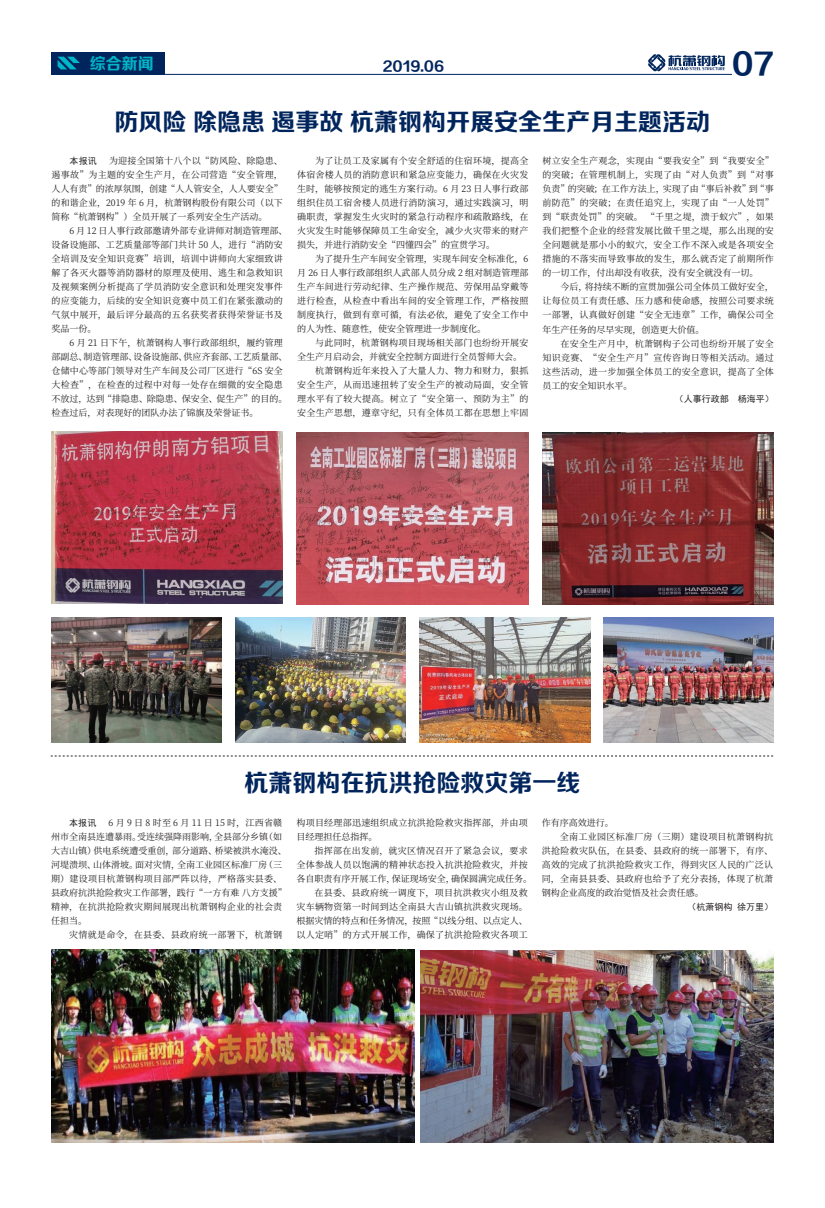
<style>
.page{position:relative;width:825px;height:1208px;background:#fff}
.page>*{position:absolute;margin:0;border:0;box-sizing:border-box;transform-origin:0 0}
.t1{font:30px "FZZCHJW GB1 0";color:#00255d}
.t2{font:24px "FZZCHJW GB1 0";color:#00255d}
.t3{font:16px "FZZCHJW GB1 0";color:#00b5c8}
.t4{font:14px "FZZCHJW GB1 0";color:#00255d}
.t5{font:9px/14px "Source Han Serif CN";letter-spacing:.03em;color:#231f20;text-align:justify}
.t6{font:9px/14px "Source Han Serif CN";color:#231f20}
.t7{font:9px "Sim Hei";color:#231f20}
</style>
<div class="page">
<div style="left:80px;top:52px;width:85px;height:22px;background:#00255d"></div>
<hr style="left:52px;top:74px;width:680px;height:1px;background:#00255d">
<div style="left:52px;top:52px;width:28px;height:22px;background:#00255d"></div>
<svg style="left:58px;top:57px;width:22px;height:12px"></svg>
<svg style="left:648px;top:54px;width:77px;height:17px"></svg>
<svg style="left:51px;top:755px;width:722px;height:1px"></svg>
<img style="left:542px;top:432px;width:232px;height:172px">
<img style="left:51px;top:431px;width:232px;height:172px">
<img style="left:297px;top:432px;width:232px;height:172px">
<img style="left:51px;top:618px;width:171px;height:124px">
<img style="left:51px;top:950px;width:364px;height:192px">
<img style="left:420px;top:950px;width:354px;height:192px">
<img style="left:235px;top:618px;width:171px;height:124px">
<img style="left:419px;top:618px;width:171px;height:124px">
<img style="left:603px;top:618px;width:171px;height:124px">
<h3 class="t3" style="left:90px;top:55px;width:66px">综合新闻</h3>
<h3 class="t4" style="left:383px;top:59px;width:63px">2019.06</h3>
<h1 class="t1" style="left:732px;top:48px;width:44px">07</h1>
<h2 class="t2" style="left:114px;top:109px;width:597px">防风险 除隐患 遏事故 杭萧钢构开展安全生产月主题活动</h2>
<p class="t5" style="left:52px;top:154px;width:233px;text-indent:58px">为迎接全国第十八个以“防风险、除隐患、遏事故”为主题的安全生产月，在公司营造“安全管理，人人有责”的浓厚氛围，创建“人人管安全，人人要安全”的和谐企业，2019 年 6 月，杭萧钢构股份有限公司（以下简称“杭萧钢构”）全员开展了一系列安全生产活动。</p>
<p class="t5" style="left:52px;top:224px;width:237px;text-align:left;text-indent:18px">6 月 12 日人事行政部邀请外部专业讲师对制造管理部、设备设施部、工艺质量部等部门共计 50 人，进行“消防安全培训及安全知识竞赛”培训，培训中讲师向大家细致讲解了各灭火器等消防器材的原理及使用、逃生和急救知识及视频案例分析提高了学员消防安全意识和处理突发事件的应变能力，后续的安全知识竞赛中员工们在紧张激动的气氛中展开，最后评分最高的五名获奖者获得荣誉证书及奖品一份。</p>
<p class="t5" style="left:52px;top:336px;width:237px;text-align:left;text-indent:18px">6 月 21 日下午，杭萧钢构人事行政部组织，履约管理部副总、制造管理部、设备设施部、供应齐套部、工艺质量部、仓储中心等部门领导对生产车间及公司厂区进行“6S 安全大检查”，在检查的过程中对每一处存在细微的安全隐患不放过，达到“排隐患、除隐患、保安全、促生产”的目的。检查过后，对表现好的团队办法了锦旗及荣誉证书。</p>
<p class="t7" style="left:70px;top:156px;width:29px">本报讯</p>
<p class="t5" style="left:297px;top:154px;width:233px;text-indent:18px">为了让员工及家属有个安全舒适的住宿环境，提高全体宿舍楼人员的消防意识和紧急应变能力，确保在火灾发生时，能够按预定的逃生方案行动。6 月 23 日人事行政部组织住员工宿舍楼人员进行消防演习，通过实践演习，明确职责，掌握发生火灾时的紧急行动程序和疏散路线，在火灾发生时能够保障员工生命安全，减少火灾带来的财产损失，并进行消防安全“四懂四会”的宣贯学习。</p>
<p class="t5" style="left:297px;top:252px;width:233px;text-indent:18px">为了提升生产车间安全管理，实现车间安全标准化，6月 26 日人事行政部组织人武部人员分成 2 组对制造管理部生产车间进行劳动纪律、生产操作规范、劳保用品穿戴等进行检查，从检查中看出车间的安全管理工作，严格按照制度执行，做到有章可循，有法必依，避免了安全工作中的人为性、随意性，使安全管理进一步制度化。</p>
<p class="t5" style="left:315px;top:336px;width:215px">与此同时，杭萧钢构项目现场相关部门也纷纷开展安</p>
<p class="t6" style="left:297px;top:350px;width:226px">全生产月启动会，并就安全控制方面进行全员誓师大会。</p>
<p class="t5" style="left:315px;top:364px;width:215px">杭萧钢构近年来投入了大量人力、物力和财力，狠抓</p>
<p class="t5" style="left:297px;top:378px;width:233px">安全生产，从而迅速扭转了安全生产的被动局面，安全管</p>
<p class="t5" style="left:297px;top:392px;width:233px">理水平有了较大提高。树立了“安全第一、预防为主”的</p>
<p class="t5" style="left:297px;top:406px;width:233px">安全生产思想，遵章守纪，只有全体员工都在思想上牢固</p>
<p class="t5" style="left:543px;top:154px;width:233px">树立安全生产观念，实现由“要我安全”到“我要安全”的突破；在管理机制上，实现了由“对人负责”到“对事负责”的突破；在工作方法上，实现了由“事后补救”到“事前防范”的突破；在责任追究上，实现了由“一人处罚”到“联责处罚”的突破。 “千里之堤，溃于蚁穴”，如果我们把整个企业的经营发展比做千里之堤，那么出现的安全问题就是那小小的蚁穴，安全工作不深入或是各项安全措施的不落实而导致事故的发生，那么就否定了前期所作的一切工作，付出却没有收获，没有安全就没有一切。</p>
<p class="t5" style="left:543px;top:280px;width:233px;text-indent:18px">今后，将持续不断的宣贯加强公司全体员工做好安全，让每位员工有责任感、压力感和使命感，按照公司要求统一部署，认真做好创建“安全无违章”工作，确保公司全年生产任务的尽早实现，创造更大价值。</p>
<p class="t5" style="left:543px;top:336px;width:233px;text-indent:18px">在安全生产月中，杭萧钢构子公司也纷纷开展了安全知识竞赛、“安全生产月”宣传咨询日等相关活动。通过这些活动，进一步加强全体员工的安全意识，提高了全体员工的安全知识水平。</p>
<p class="t7" style="left:675px;top:394px;width:100px">（人事行政部 杨海平）</p>
<h2 class="t2" style="left:244px;top:770px;width:338px">杭萧钢构在抗洪抢险救灾第一线</h2>
<p class="t6" style="left:51px;top:815px;width:237px;text-indent:58px">6月9日8时至6月11日15时，江西省赣州市全南县连遭暴雨。受连续强降雨影响，全县部分乡镇（如大吉山镇）供电系统遭受重创，部分道路、桥梁被洪水淹没、河堤溃坝、山体滑坡。面对灾情，全南工业园区标准厂房（三期）建设项目杭萧钢构项目部严阵以待，严格落实县委、县政府抗洪抢险救灾工作部署，践行“一方有难 八方支援”精神，在抗洪抢险救灾期间展现出杭萧钢构企业的社会责任担当。</p>
<p class="t5" style="left:69px;top:927px;width:215px">灾情就是命令，在县委、县政府统一部署下，杭萧钢</p>
<p class="t7" style="left:69px;top:818px;width:29px">本报讯</p>
<p class="t5" style="left:296px;top:815px;width:233px">构项目经理部迅速组织成立抗洪抢险救灾指挥部，并由项目经理担任总指挥。</p>
<p class="t5" style="left:314px;top:843px;width:215px">指挥部在出发前，就灾区情况召开了紧急会议，要求</p>
<p class="t5" style="left:296px;top:857px;width:233px">全体参战人员以饱满的精神状态投入抗洪抢险救灾，并按</p>
<p class="t6" style="left:296px;top:871px;width:237px">各自职责有序开展工作，保证现场安全，确保圆满完成任务。</p>
<p class="t5" style="left:314px;top:885px;width:215px">在县委、县政府统一调度下，项目抗洪救灾小组及救</p>
<p class="t5" style="left:296px;top:899px;width:233px">灾车辆物资第一时间到达全南县大吉山镇抗洪救灾现场。</p>
<p class="t6" style="left:296px;top:913px;width:233px">根据灾情的特点和任务情况，按照“以线分组、以点定人、</p>
<p class="t5" style="left:296px;top:927px;width:233px">以人定哨”的方式开展工作，确保了抗洪抢险救灾各项工</p>
<p class="t6" style="left:542px;top:815px;width:73px">作有序高效进行。</p>
<p class="t5" style="left:560px;top:829px;width:215px">全南工业园区标准厂房（三期）建设项目杭萧钢构抗</p>
<p class="t5" style="left:542px;top:843px;width:233px">洪抢险救灾队伍，在县委、县政府的统一部署下，有序、</p>
<p class="t5" style="left:542px;top:857px;width:233px">高效的完成了抗洪抢险救灾工作，得到灾区人民的广泛认</p>
<p class="t5" style="left:542px;top:871px;width:233px">同，全南县县委、县政府也给予了充分表扬，体现了杭萧</p>
<p class="t6" style="left:542px;top:885px;width:163px">钢构企业高度的政治觉悟及社会责任感。</p>
<p class="t7" style="left:688px;top:902px;width:87px">（杭萧钢构 徐万里）</p>
</div>
